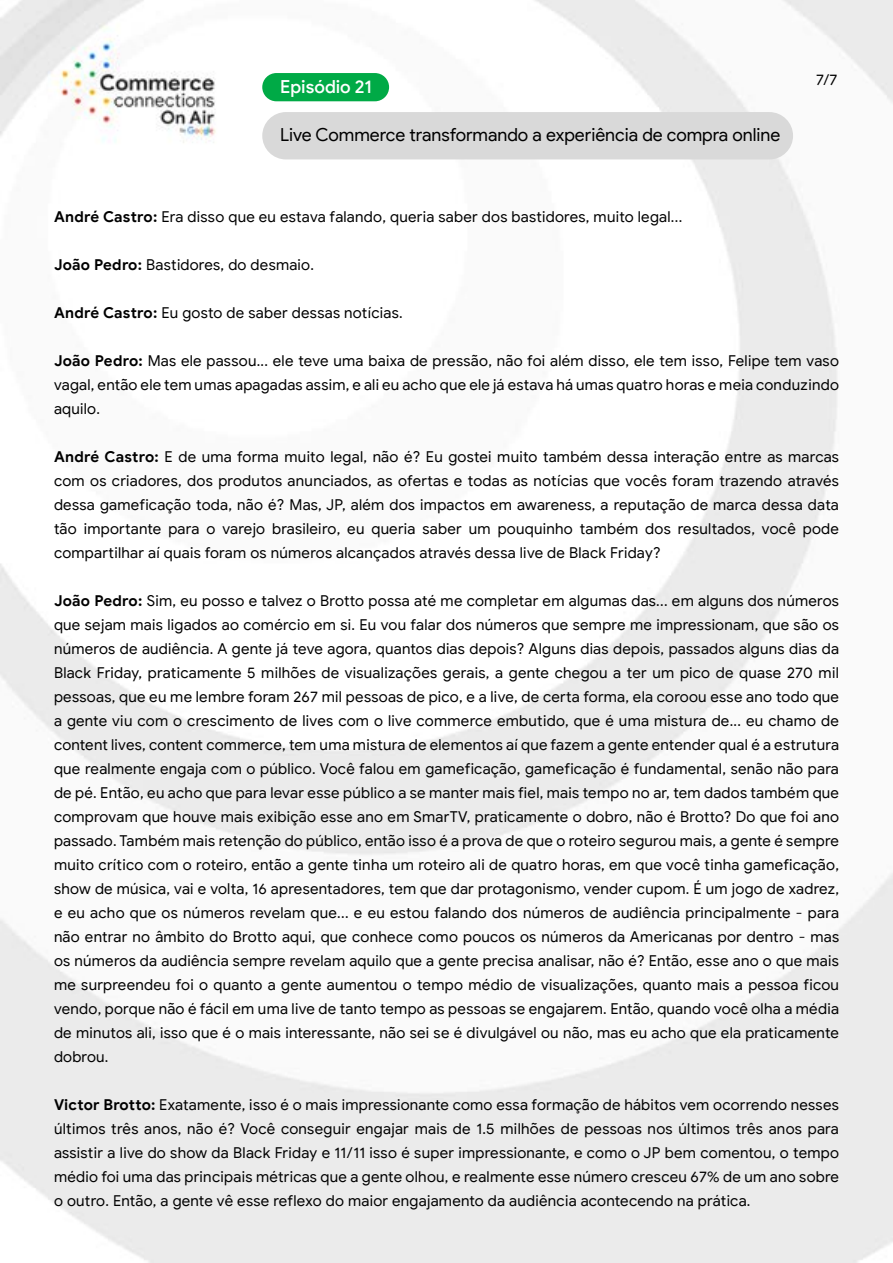
<style>
.page{position:relative;width:893px;height:1263px;background:#fff}
.page>*{position:absolute;margin:0;border:0;box-sizing:border-box;transform-origin:0 0}
.t1{font:18px "Google Sans Display";color:#000}
.t2{font:500 18px "Google Sans Display";color:#fff}
.t3{font:15px/24px "Google Sans";letter-spacing:.015em;color:#000;text-align:justify}
.t4{font:15px "Google Sans Display";color:#000}
.s1{font-weight:700}
</style>
<div class="page">
<img style="left:0;top:0;width:893px;height:1263px">
<div style="left:262px;top:73px;width:127px;height:28px;background:#00aa46;border-radius:14px"></div>
<div style="left:262px;top:112px;width:531px;height:47px;background:#d9d9d9;border-radius:24px"></div>
<p class="t2" style="left:280px;top:76px;width:93px">Episódio 21</p>
<p class="t1" style="left:280px;top:124px;width:502px">Live Commerce transformando a experiência de compra online</p>
<p class="t4" style="left:816px;top:70px;width:23px">7/7</p>
<p class="t3" style="left:54px;top:204px;width:630px"><span class="s1">André Castro:</span> Era disso que eu estava falando, queria saber dos bastidores, muito legal...</p>
<p class="t3" style="left:54px;top:252px;width:262px"><span class="s1">João Pedro:</span> Bastidores, do desmaio.</p>
<p class="t3" style="left:54px;top:300px;width:350px"><span class="s1">André Castro:</span> Eu gosto de saber dessas notícias.</p>
<p class="t3" style="left:54px;top:348px;width:786px"><span class="s1">João Pedro:</span> Mas ele passou... ele teve uma baixa de pressão, não foi além disso, ele tem isso, Felipe tem vaso vagal, então ele tem umas apagadas assim, e ali eu acho que ele já estava há umas quatro horas e meia conduzindo aquilo.</p>
<p class="t3" style="left:54px;top:444px;width:786px"><span class="s1">André Castro:</span> E de uma forma muito legal, não é? Eu gostei muito também dessa interação entre as marcas com os criadores, dos produtos anunciados, as ofertas e todas as notícias que vocês foram trazendo através dessa gameficação toda, não é? Mas, JP, além dos impactos em awareness, a reputação de marca dessa data tão importante para o varejo brasileiro, eu queria saber um pouquinho também dos resultados, você pode compartilhar aí quais foram os números alcançados através dessa live de Black Friday?</p>
<p class="t3" style="left:54px;top:588px;width:787px"><span class="s1">João Pedro:</span> Sim, eu posso e talvez o Brotto possa até me completar em algumas das... em alguns dos números que sejam mais ligados ao comércio em si. Eu vou falar dos números que sempre me impressionam, que são os números de audiência. A gente já teve agora, quantos dias depois? Alguns dias depois, passados alguns dias da Black Friday, praticamente 5 milhões de visualizações gerais, a gente chegou a ter um pico de quase 270 mil pessoas, que eu me lembre foram 267 mil pessoas de pico, e a live, de certa forma, ela coroou esse ano todo que a gente viu com o crescimento de lives com o live commerce embutido, que é uma mistura de... eu chamo de content lives, content commerce, tem uma mistura de elementos aí que fazem a gente entender qual é a estrutura que realmente engaja com o público. Você falou em gameficação, gameficação é fundamental, senão não para de pé. Então, eu acho que para levar esse público a se manter mais fiel, mais tempo no ar, tem dados também que comprovam que houve mais exibição esse ano em SmarTV, praticamente o dobro, não é Brotto? Do que foi ano passado. Também mais retenção do público, então isso é a prova de que o roteiro segurou mais, a gente é sempre muito crítico com o roteiro, então a gente tinha um roteiro ali de quatro horas, em que você tinha gameficação, show de música, vai e volta, 16 apresentadores, tem que dar protagonismo, vender cupom. É um jogo de xadrez, e eu acho que os números revelam que... e eu estou falando dos números de audiência principalmente - para não entrar no âmbito do Brotto aqui, que conhece como poucos os números da Americanas por dentro - mas os números da audiência sempre revelam aquilo que a gente precisa analisar, não é? Então, esse ano o que mais me surpreendeu foi o quanto a gente aumentou o tempo médio de visualizações, quanto mais a pessoa ficou vendo, porque não é fácil em uma live de tanto tempo as pessoas se engajarem. Então, quando você olha a média de minutos ali, isso que é o mais interessante, não sei se é divulgável ou não, mas eu acho que ela praticamente dobrou.</p>
<p class="t3" style="left:54px;top:1092px;width:787px"><span class="s1">Victor Brotto:</span> Exatamente, isso é o mais impressionante como essa formação de hábitos vem ocorrendo nesses últimos três anos, não é? Você conseguir engajar mais de 1.5 milhões de pessoas nos últimos três anos para assistir a live do show da Black Friday e 11/11 isso é super impressionante, e como o JP bem comentou, o tempo médio foi uma das principais métricas que a gente olhou, e realmente esse número cresceu 67% de um ano sobre o outro. Então, a gente vê esse reflexo do maior engajamento da audiência acontecendo na prática.</p>
</div>
